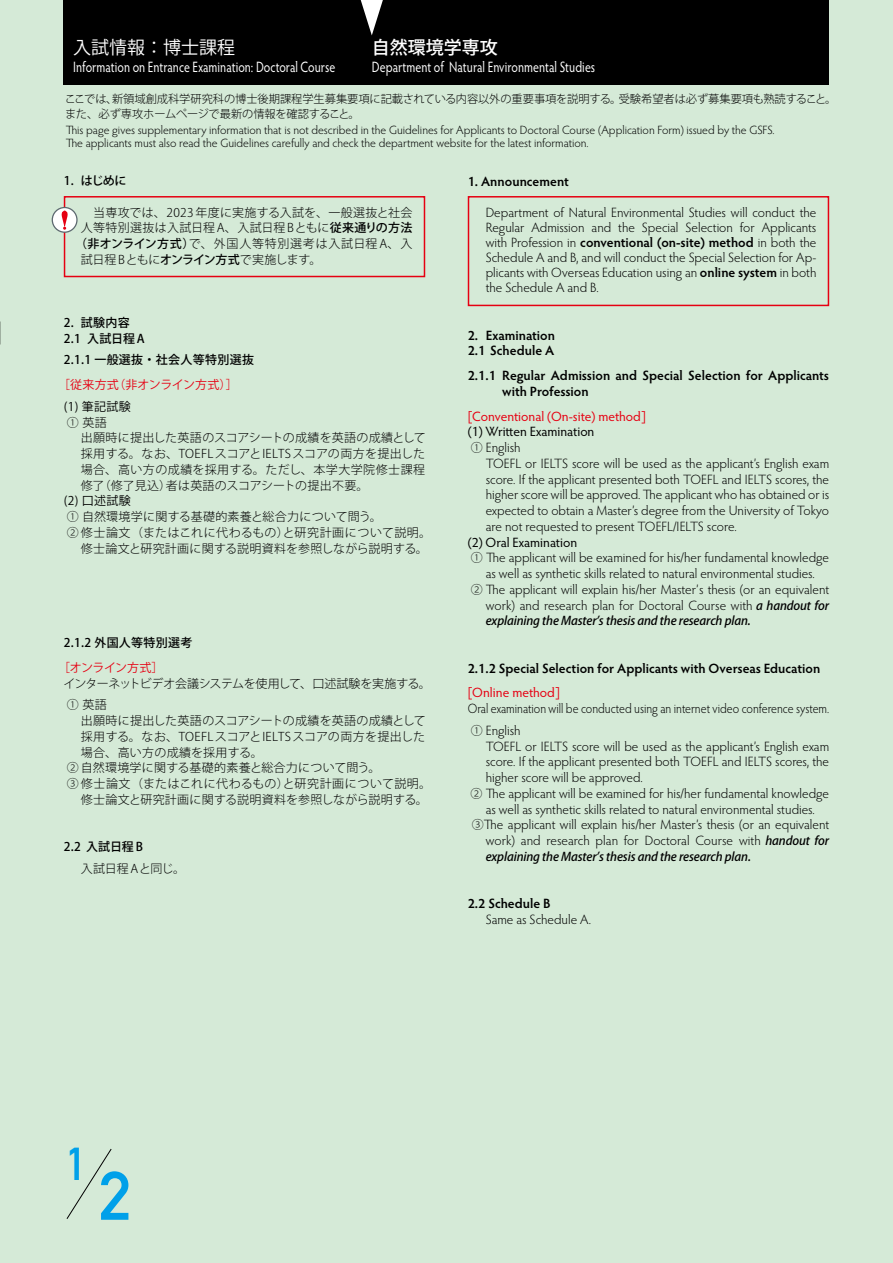
<style>
.page{position:relative;width:893px;height:1263px;background:#d5ead7}
.page>*{position:absolute;margin:0;border:0;box-sizing:border-box;transform-origin:0 0}
.t1{font:700 67.5px "DIN Alternate";color:#00a0e9}
.t2{font:700 45px "DIN Alternate";color:#00a0e9}
.t3{font:18px "Koz Go Pro";color:#fff}
.t4{font:500 18px "Koz Go Pro";color:#fff}
.t5{font:15px "Hypatia Sans Pro";letter-spacing:.005em;color:#fff;scale:.8 1}
.t6{font:300 13.5px/15px "Hypatia Sans Pro";color:#000;text-align:justify}
.t7{font:600 13.5px/15.8px "Hypatia Sans Pro";color:#000}
.t8{font:300 13.5px/21.8px "Hypatia Sans Pro";color:#000;scale:.9 1}
.t9{font:13.5px/15.8px "Hypatia Sans Pro";color:#000}
.t10{font:13.5px "Hypatia Sans Pro";color:#e60012}
.t11{font:300 12px/15.8px "Koz Go Pro";letter-spacing:.025em;color:#000}
.t12{font:300 12px/13.5px "Hypatia Sans Pro";color:#000}
.t13{font:500 12px "Koz Go Pro";letter-spacing:-.01em;color:#000}
.t14{font:300 12px "Koz Go Pro";letter-spacing:.045em;color:#000}
.t15{font:500 12px/15.8px "Koz Go Pro";letter-spacing:.025em;color:#000}
.t16{font:300 12px/21.8px "Koz Go Pro";letter-spacing:-.025em;color:#000}
.t17{font:300 12px "Koz Go Pro";letter-spacing:-.015em;color:#000}
.t18{font:300 12px "Koz Go Pro";letter-spacing:.06em;color:#000}
.t19{font:12px "Koz Go Pro";letter-spacing:.005em;color:#e60012}
.t20{font:12px "Koz Go Pro";letter-spacing:.025em;color:#000}
.t21{font:12px "Koz Go Pro";letter-spacing:-.045em;color:#e60012}
.t22{font:300 11.25px/15px "Koz Go Pro";letter-spacing:-.005em;color:#000}
.s1{font-weight:600}
.s2{font-family:"Koz Go Pro";font-weight:300;font-size:12px}
.s3{font-weight:300}
.s4{font-family:"Koz Go Pro";font-size:12px}
.s5{font-family:"Koz Go Pro";font-weight:500;font-size:12px}
.s6{font-weight:500}
</style>
<div class="page">
<div style="left:64px;top:0;width:765px;height:85px;background:#000"></div>
<svg style="left:361px;top:0;width:22px;height:35px"></svg>
<div style="left:64px;top:196px;width:361px;height:81px;border:2px solid #e60012"></div>
<div style="left:468px;top:196px;width:361px;height:110px;border:2px solid #e60012"></div>
<svg style="left:52px;top:208px;width:25px;height:24px"></svg>
<div style="left:52px;top:207px;width:26px;height:26px;border:1px solid #5d6970;border-radius:50%"></div>
<svg style="left:60px;top:211px;width:9px;height:19px"></svg>
<svg style="left:66px;top:1148px;width:46px;height:71px"></svg>
<img style="left:0;top:0;width:1px;height:1263px">
<h3 class="t4" style="left:372px;top:36px;width:127px">自然環境学専攻</h3>
<p class="t5" style="left:372px;top:57px;width:281px">Department of Natural Environmental Studies</p>
<p class="t22" style="left:65px;top:92px;width:773px">ここでは、新領域創成科学研究科の博士後期課程学生募集要項に記載されている内容以外の重要事項を説明する。受験希望者は必ず募集要項も熟読すること。また、必ず専攻ホームページで最新の情報を確認すること。</p>
<p class="t12" style="left:66px;top:123px;width:710px">This page gives supplementary information that is not described in the Guidelines for Applicants to Doctoral Course (Application Form) issued by the GSFS.<br>The applicants must also read the Guidelines carefully and check the department website for the latest information.</p>
<p class="t7" style="left:468px;top:173px;width:103px">1. Announcement</p>
<p class="t6" style="left:486px;top:205px;width:332px">Department of Natural Environmental Studies will conduct the Regular Admission and the Special Selection for Applicants with Profession in <span class="s1">conventional (on-site) method</span> in both the Schedule A and B, and will conduct the Special Selection for Ap&shy;plicants with Overseas Education using an <span class="s1">online system</span> in both the Schedule A and B.</p>
<p class="t7" style="left:468px;top:327px;width:89px">2. Examination<br>2.1 Schedule A</p>
<p class="t7" style="left:502px;top:367px;width:328px;text-indent:-35px">2.1.1 Regular Admission and Special Selection for Applicants with Profession</p>
<p class="t10" style="left:468px;top:407px;width:180px">[Conventional (On-site) method]</p>
<p class="t9" style="left:468px;top:423px;width:128px">(1) Written Examination<br><span class="s2">①</span> <span class="s3">English</span></p>
<p class="t6" style="left:486px;top:455px;width:345px;line-height:15.8px">TOEFL or IELTS score will be used as the applicant’s English exam score. If the applicant presented both TOEFL and IELTS scores, the higher score will be approved. The applicant who has obtained or is expected to obtain a Master’s degree from the University of Tokyo are not requested to present TOEFL/IELTS score.</p>
<p class="t9" style="left:468px;top:534px;width:111px">(2) Oral Examination</p>
<p class="t6" style="left:471px;top:550px;width:360px"><span class="s4">①</span> The applicant will be examined for his/her fundamental knowledge</p>
<p class="t6" style="left:486px;top:566px;width:331px">as well as synthetic skills related to natural environmental studies.</p>
<p class="t6" style="left:471px;top:581px;width:360px"><span class="s4">②</span> The applicant will explain his/her Master’ s thesis (or an equivalent</p>
<p class="t6" style="left:486px;top:597px;width:345px">work) and research plan for Doctoral Course with <span class="s5">a handout for</span></p>
<p class="t13" style="left:486px;top:613px;width:267px">explaining the Master’s thesis and the research plan.</p>
<p class="t7" style="left:468px;top:660px;width:354px">2.1.2 Special Selection for Applicants with Overseas Education</p>
<p class="t10" style="left:468px;top:684px;width:94px">[Online method]</p>
<p class="t8" style="left:468px;top:697px;width:403px">Oral examination will be conducted using an internet video conference system.<br><span class="s4">①</span> English</p>
<p class="t6" style="left:486px;top:738px;width:345px">TOEFL or IELTS score will be used as the applicant’s English exam</p>
<p class="t6" style="left:486px;top:754px;width:345px">score. If the applicant presented both TOEFL and IELTS scores, the</p>
<p class="t6" style="left:486px;top:770px;width:159px">higher score will be approved.</p>
<p class="t6" style="left:471px;top:785px;width:360px"><span class="s4">②</span> The applicant will be examined for his/her fundamental knowledge</p>
<p class="t6" style="left:486px;top:801px;width:331px">as well as synthetic skills related to natural environmental studies.</p>
<p class="t6" style="left:472px;top:817px;width:359px"><span class="s4">③</span>The applicant will explain his/her Master’s thesis (or an equivalent</p>
<p class="t6" style="left:486px;top:833px;width:345px">work) and research plan for Doctoral Course with <span class="s5">handout for</span></p>
<p class="t13" style="left:486px;top:849px;width:267px">explaining the Master’s thesis and the research plan.</p>
<p class="t7" style="left:468px;top:895px;width:84px">2.2 Schedule B</p>
<p class="t6" style="left:486px;top:911px;width:107px">Same as Schedule A.</p>
<h3 class="t3" style="left:73px;top:36px;width:163px">入試情報：博士課程</h3>
<p class="t5" style="left:73px;top:57px;width:329px">Information on Entrance Examination: Doctoral Course</p>
<p class="t13" style="left:64px;top:173px;width:64px">1. はじめに</p>
<p class="t11" style="left:81px;top:204px;width:333px">　当専攻では、2023 年度に実施する入試を、一般選抜と社会</p>
<p class="t11" style="left:81px;top:220px;width:333px">人等特別選抜は入試日程 A、入試日程 Bともに<span class="s6">従来通りの方法</span></p>
<p class="t18" style="left:75px;top:236px;width:339px"><span class="s6">（非オンライン方式）</span>で、外国人等特別選考は入試日程A、入</p>
<p class="t17" style="left:81px;top:252px;width:242px">試日程 Bともに<span class="s6">オンライン方式</span>で実施します。</p>
<p class="t15" style="left:64px;top:315px;width:82px">2. 試験内容<br>2.1 入試日程 A</p>
<p class="t15" style="left:64px;top:353px;width:192px">2.1.1 一般選抜・社会人等特別選抜</p>
<p class="t19" style="left:58px;top:377px;width:181px">［従来方式（非オンライン方式）］</p>
<p class="t20" style="left:64px;top:399px;width:68px">(1) 筆記試験</p>
<p class="t11" style="left:81px;top:414px;width:346px;text-indent:-14px">① 英語<br>出願時に提出した英語のスコアシートの成績を英語の成績として採用する。なお、TOEFLスコアとIELTSスコアの両方を提出した場合、高い方の成績を採用する。ただし、本学大学院修士課程修了（修了見込）者は英語のスコアシートの提出不要。</p>
<p class="t20" style="left:64px;top:493px;width:68px">(2) 口述試験</p>
<p class="t11" style="left:67px;top:509px;width:316px">① 自然環境学に関する基礎的素養と総合力について問う。</p>
<p class="t14" style="left:67px;top:524px;width:366px">②修士論文（またはこれに代わるもの）と研究計画について説明。</p>
<p class="t11" style="left:81px;top:540px;width:349px">修士論文と研究計画に関する説明資料を参照しながら説明する。</p>
<p class="t15" style="left:64px;top:635px;width:130px">2.1.2 外国人等特別選考</p>
<p class="t21" style="left:58px;top:660px;width:107px">［オンライン方式］</p>
<p class="t16" style="left:64px;top:672px;width:369px">インターネットビデオ会議システムを使用して、口述試験を実施する。<br>① 英語</p>
<p class="t11" style="left:81px;top:713px;width:346px">出願時に提出した英語のスコアシートの成績を英語の成績として</p>
<p class="t11" style="left:81px;top:729px;width:346px">採用する。なお、TOEFLスコアとIELTSスコアの両方を提出した</p>
<p class="t11" style="left:81px;top:744px;width:183px">場合、高い方の成績を採用する。</p>
<p class="t11" style="left:67px;top:760px;width:315px">②自然環境学に関する基礎的素養と総合力について問う。</p>
<p class="t14" style="left:67px;top:776px;width:366px">③修士論文（またはこれに代わるもの）と研究計画について説明。</p>
<p class="t11" style="left:81px;top:791px;width:349px">修士論文と研究計画に関する説明資料を参照しながら説明する。</p>
<p class="t13" style="left:64px;top:839px;width:81px">2.2 入試日程 B</p>
<p class="t17" style="left:81px;top:860px;width:106px">入試日程 Aと同じ。</p>
<h2 class="t2" style="left:66px;top:1130px;width:23px">1</h2>
<h1 class="t1" style="left:99px;top:1144px;width:34px">2</h1>
</div>
